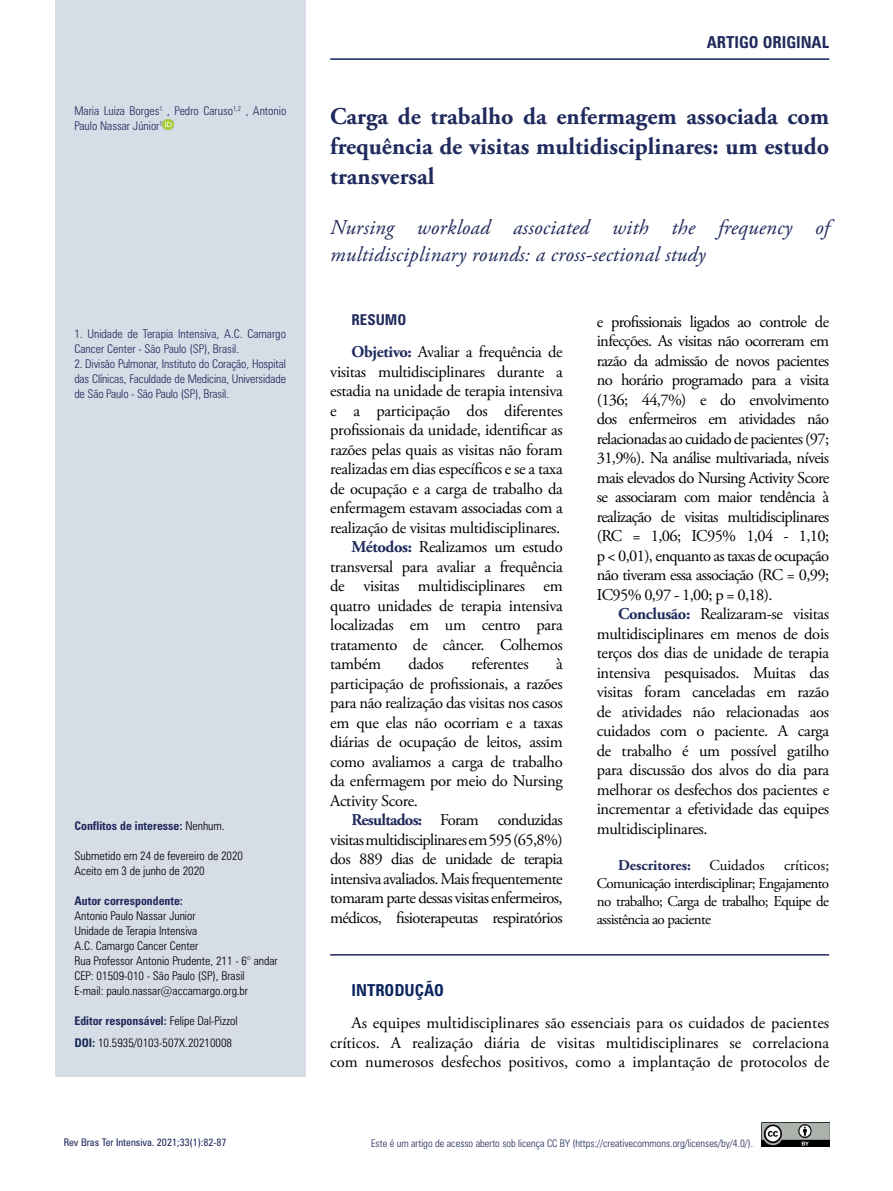
<style>
.page{position:relative;width:893px;height:1191px;background:#fff}
.page>*{position:absolute;margin:0;border:0;box-sizing:border-box;transform-origin:0 0}
.t1{font:700 24px/30px "Adobe Garamond Pro";color:#202a5c;text-align:justify}
.t2{font:italic 21px/27px "Adobe Garamond Pro";letter-spacing:.01em;color:#202a5c}
.t3{font:16.5px/19.5px "Adobe Garamond Pro";letter-spacing:-.02em;color:#000;text-align:justify}
.t4{font:700 condensed 16.5px "Zurich BT";color:#202a5c}
.t5{font:700 condensed 16.5px "Zurich BT";color:#0a245e}
.t6{font:15px/18px "Adobe Garamond Pro";letter-spacing:-.04em;color:#000;text-align:justify}
.t7{font:700 15px "Adobe Garamond Pro";color:#202a5c}
.t8{font:700 condensed 15px "Zurich BT";color:#202a5c}
.t9{font:300 condensed 12px/15px "Zurich BT";color:#000}
.t10{font:300 condensed 12px/15px "Zurich BT";color:#202a5c}
.t11{font:700 condensed 12px "Zurich BT";color:#202a5c}
.t12{font:300 condensed 10.5px "Zurich BT";color:#202a5c}
.t13{font:condensed 10.5px "Zurich BT";color:#202a5c}
.s1{font-weight:300;color:#000}
.s2{font-weight:700;color:#12254f}
.s3{font-weight:700;color:#202a5c}
.s4{font-weight:400;color:#000}
</style>
<div class="page">
<div style="left:55px;top:0;width:250px;height:1076px;background:#d5dce6"></div>
<svg style="left:163px;top:119px;width:10px;height:11px"></svg>
<hr style="left:330px;top:954px;width:499px;height:1px;background:#202a5c">
<hr style="left:330px;top:58px;width:499px;height:2px;background:#0a245e">
<img style="left:761px;top:1122px;width:68px;height:24px">
<p class="t10" style="left:74px;top:103px;width:213px">Maria Luiza Borges<sup>1</sup> , Pedro Caruso<sup>1,2</sup> , Antonio<br>Paulo Nassar Júnior<sup>1</sup></p>
<p class="t10" style="left:74px;top:326px;width:213px">1. Unidade de Terapia Intensiva, A.C. Camargo<br>Cancer Center - São Paulo (SP), Brasil.</p>
<p class="t10" style="left:74px;top:356px;width:213px;text-align:justify">2. Divisão Pulmonar, Instituto do Coração, Hospital das Clínicas, Faculdade de Medicina, Universidade de São Paulo - São Paulo (SP), Brasil.</p>
<p class="t11" style="left:74px;top:818px;width:152px">Conflitos de interesse: <span class="s1">Nenhum.</span></p>
<p class="t9" style="left:74px;top:848px;width:170px">Submetido em 24 de fevereiro de 2020<br>Aceito em 3 de junho de 2020</p>
<p class="t11" style="left:74px;top:893px;width:110px">Autor correspondente:</p>
<p class="t9" style="left:74px;top:908px;width:205px">Antonio Paulo Nassar Junior<br>Unidade de Terapia Intensiva<br>A.C. Camargo Cancer Center<br>Rua Professor Antonio Prudente, 211 - 6° andar CEP: 01509-010 - São Paulo (SP), Brasil<br>E-mail: paulo.nassar@accamargo.org.br</p>
<p class="t11" style="left:74px;top:1013px;width:165px">Editor responsável: <span class="s1">Felipe Dal-Pizzol</span></p>
<p class="t9" style="left:74px;top:1035px;width:159px"><span class="s2">DOI:</span> 10.5935/0103-507X.20210008</p>
<p class="t13" style="left:64px;top:1135px;width:164px">Rev Bras Ter Intensiva. 2021;33(1):82-87</p>
<p class="t4" style="left:707px;top:32px;width:124px">ARTIGO ORIGINAL</p>
<h1 class="t1" style="left:330px;top:102px;width:500px">Carga de trabalho da enfermagem associada com frequência de visitas multidisciplinares: um estudo transversal</h1>
<p class="t2" style="left:330px;top:214px;width:500px">Nursing workload associated with the frequency of multidisciplinary rounds: a cross-sectional study</p>
<p class="t8" style="left:351px;top:310px;width:56px">RESUMO</p>
<p class="t3" style="left:597px;top:312px;width:234px">e profissionais ligados ao controle de infecções. As visitas não ocorreram em razão da admissão de novos pacientes no horário programado para a visita (136; 44,7%) e do envolvimento dos enfermeiros em atividades não relacionadas ao cuidado de pacientes (97; 31,9%). Na análise multivariada, níveis mais elevados do Nursing Activity Score se associaram com maior tendência à realização de visitas multidisciplinares (RC = 1,06; IC95% 1,04 - 1,10; p &lt; 0,01), enquanto as taxas de ocupação não tiveram essa associação (RC = 0,99; IC95% 0,97 - 1,00; p = 0,18).</p>
<p class="t3" style="left:597px;top:605px;width:234px;text-indent:21px"><span class="s3">Conclusão:</span> Realizaram-se visitas multidisciplinares em menos de dois terços dos dias de unidade de terapia intensiva pesquisados. Muitas das visitas foram canceladas em razão de atividades não relacionadas aos cuidados com o paciente. A carga de trabalho é um possível gatilho para discussão dos alvos do dia para melhorar os desfechos dos pacientes e incrementar a efetividade das equipes multidisciplinares.</p>
<p class="t3" style="left:351px;top:343px;width:213px"><span class="s3">Objetivo:</span> Avaliar a frequência de</p>
<p class="t3" style="left:330px;top:362px;width:234px">visitas multidisciplinares durante a</p>
<p class="t3" style="left:330px;top:382px;width:234px">estadia na unidade de terapia intensiva</p>
<p class="t3" style="left:330px;top:401px;width:234px">e a participação dos diferentes</p>
<p class="t3" style="left:330px;top:421px;width:234px">profissionais da unidade, identificar as</p>
<p class="t3" style="left:330px;top:440px;width:234px">razões pelas quais as visitas não foram</p>
<p class="t3" style="left:330px;top:460px;width:234px">realizadas em dias específicos e se a taxa</p>
<p class="t3" style="left:330px;top:479px;width:234px">de ocupação e a carga de trabalho da</p>
<p class="t3" style="left:330px;top:499px;width:234px">enfermagem estavam associadas com a</p>
<p class="t3" style="left:330px;top:518px;width:232px">realização de visitas multidisciplinares.</p>
<p class="t3" style="left:351px;top:538px;width:213px"><span class="s3">Métodos:</span> Realizamos um estudo</p>
<p class="t3" style="left:330px;top:557px;width:234px">transversal para avaliar a frequência</p>
<p class="t3" style="left:330px;top:577px;width:234px">de visitas multidisciplinares em</p>
<p class="t3" style="left:330px;top:596px;width:234px">quatro unidades de terapia intensiva</p>
<p class="t3" style="left:330px;top:616px;width:234px">localizadas em um centro para</p>
<p class="t3" style="left:330px;top:635px;width:234px">tratamento de câncer. Colhemos</p>
<p class="t3" style="left:330px;top:655px;width:52px">também</p>
<p class="t3" style="left:408px;top:655px;width:37px">dados</p>
<p class="t3" style="left:471px;top:655px;width:59px">referentes</p>
<p class="t3" style="left:330px;top:655px;width:234px;text-indent:226px">à participação de profissionais, a razões para não realização das visitas nos casos em que elas não ocorriam e a taxas diárias de ocupação de leitos, assim como avaliamos a carga de trabalho da enfermagem por meio do Nursing Activity Score.</p>
<p class="t3" style="left:330px;top:811px;width:234px;text-indent:21px"><span class="s3">Resultados:</span> Foram conduzidas visitas multidisciplinares em 595 (65,8%) dos 889 dias de unidade de terapia intensiva avaliados. Mais frequentemente tomaram parte dessas visitas enfermeiros, médicos, fisioterapeutas respiratórios</p>
<p class="t7" style="left:618px;top:856px;width:148px">Descritores: <span class="s4">Cuidados</span></p>
<p class="t6" style="left:597px;top:857px;width:234px;text-indent:187px">críticos; Comunicação interdisciplinar; Engajamento no trabalho; Carga de trabalho; Equipe de assistência ao paciente</p>
<p class="t5" style="left:351px;top:980px;width:94px">INTRODUÇÃO</p>
<p class="t3" style="left:330px;top:1014px;width:500px;text-indent:21px">As equipes multidisciplinares são essenciais para os cuidados de pacientes críticos. A realização diária de visitas multidisciplinares se correlaciona com numerosos desfechos positivos, como a implantação de protocolos de</p>
<p class="t12" style="left:371px;top:1136px;width:384px">Este é um artigo de acesso aberto sob licença CC BY (https://creativecommons.org/licenses/by/4.0/).</p>
</div>
